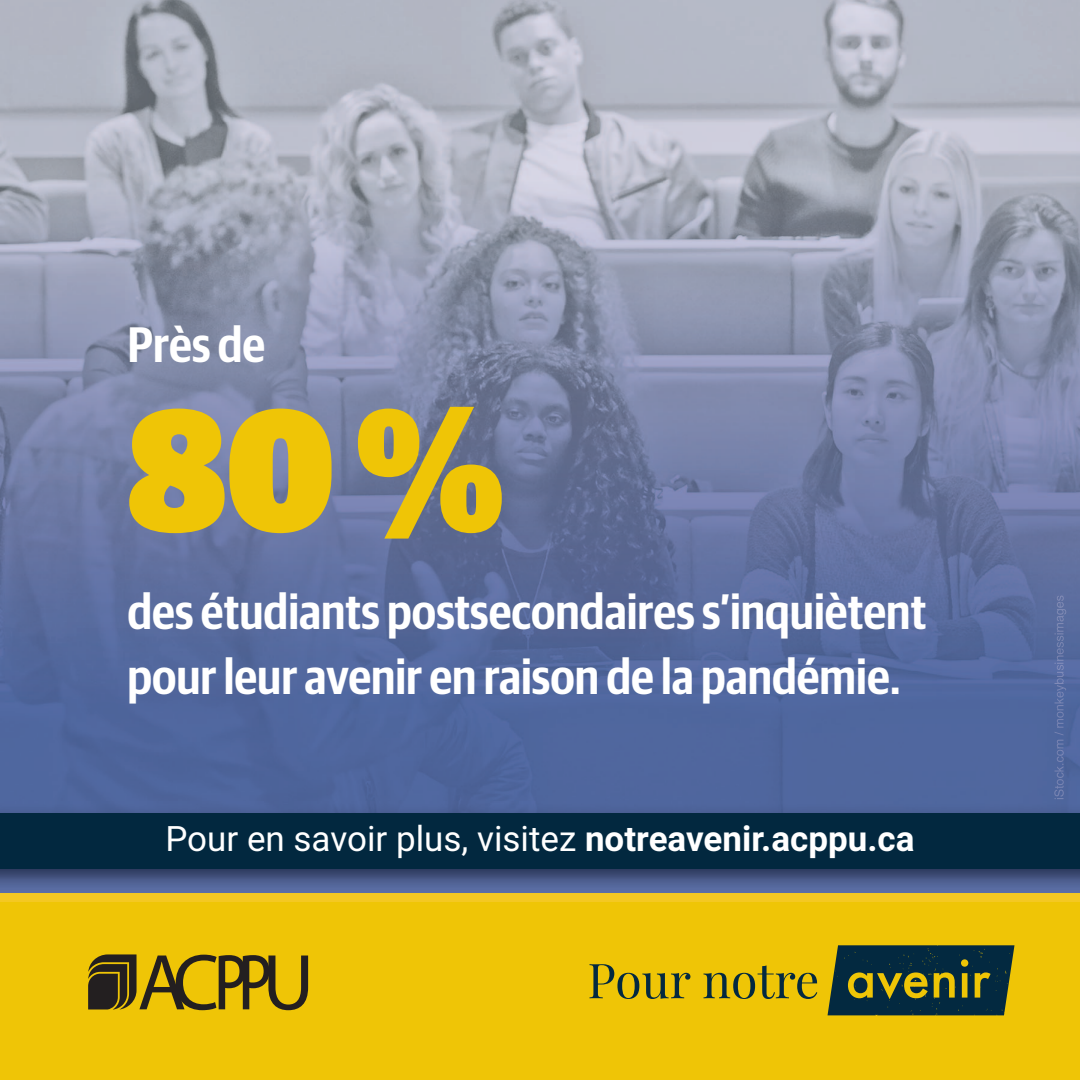
<style>
.page{position:relative;width:1080px;height:1080px;background:#fff}
.page>*{position:absolute;margin:0;border:0;box-sizing:border-box;transform-origin:0 0}
.t1{font:900 175px "Guardian Sans Cond";color:#efc506}
.t2{font:600 50px/64.5px "Guardian Sans Cond";color:#fff}
.t3{font:35px "Roboto";color:#fff}
.s1{font-weight:700}
</style>
<div class="page">
<img style="left:0;top:0;width:1080px;height:894px">
<img style="left:1054px;top:705px;width:10px;height:94px">
<div style="left:0;top:894px;width:1080px;height:186px;background:#efc506"></div>
<div style="left:0;top:814px;width:1080px;height:55px;background:#02283f"></div>
<svg style="left:590px;top:964px;width:227px;height:35px"></svg>
<svg style="left:828px;top:945px;width:186px;height:70px"></svg>
<svg style="left:88px;top:954px;width:220px;height:56px"></svg>
<p class="t2" style="left:128px;top:315px;width:139px">Près de</p>
<p class="t1" style="left:128px;top:340px;width:378px">80%</p>
<p class="t2" style="left:128px;top:582px;width:800px">des étudiants postsecondaires s’inquiètent pour leur avenir en raison de la pandémie.</p>
<p class="t3" style="left:165px;top:814px;width:751px">Pour en savoir plus, visitez <span class="s1">notreavenir.acppu.ca</span></p>
</div>
